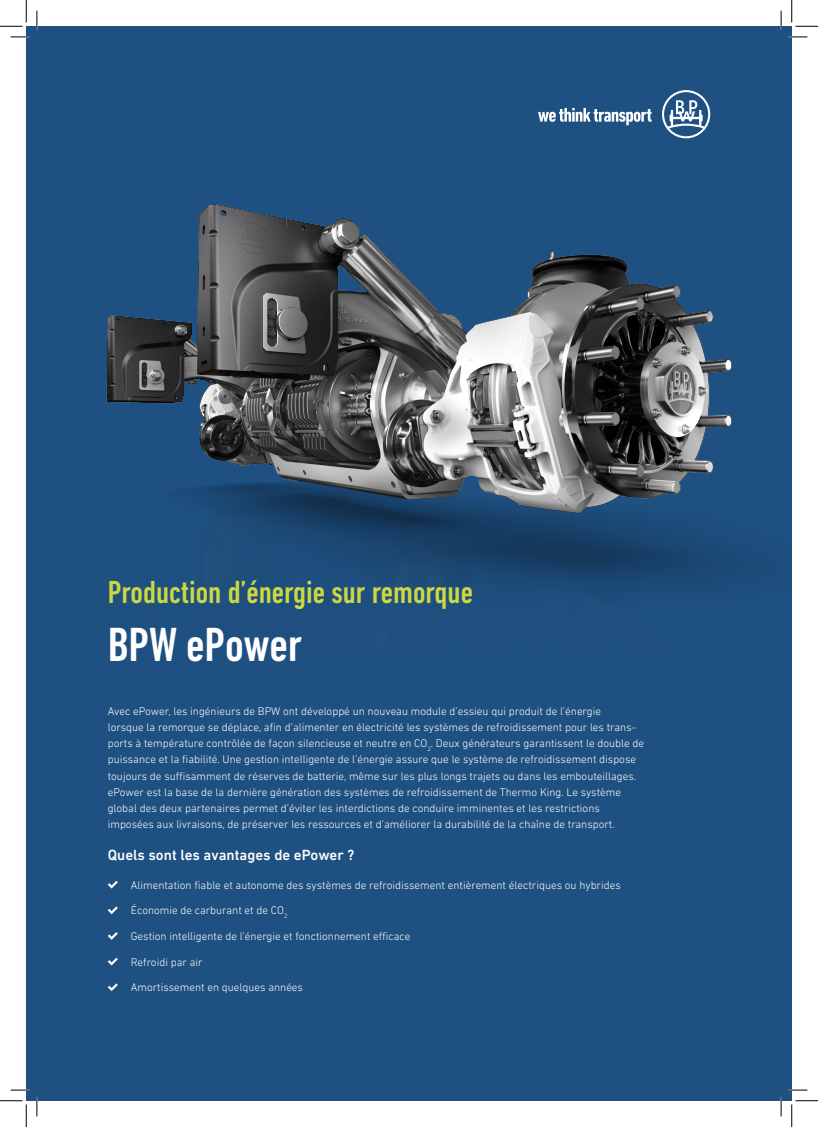
<style>
.page{position:relative;width:818px;height:1127px;background:#fff}
.page>*{position:absolute;margin:0;border:0;box-sizing:border-box;transform-origin:0 0}
.t1{font:500 condensed 48.75px "DIN Next LT Pro";color:#fff}
.t2{font:500 condensed 32.5px "DIN Next LT Pro";color:#cdd742}
.t3{font:500 15px "DIN Next LT Pro";color:#fff}
.t4{font:300 11.25px/16.2px "DIN Next LT Pro";color:#fff}
</style>
<div class="page">
<div style="left:26px;top:26px;width:766px;height:1074px;background:#1e5081"></div>
<svg style="left:538px;top:108px;width:114px;height:17px"></svg>
<svg style="left:662px;top:90px;width:48px;height:48px"></svg>
<img style="left:106px;top:204px;width:630px;height:383px">
<svg style="left:108px;top:881px;width:10px;height:7px"></svg>
<svg style="left:108px;top:906px;width:10px;height:7px"></svg>
<svg style="left:108px;top:932px;width:10px;height:7px"></svg>
<svg style="left:108px;top:957px;width:10px;height:8px"></svg>
<svg style="left:108px;top:983px;width:10px;height:7px"></svg>
<svg style="left:11px;top:36px;width:18px;height:2px"></svg>
<svg style="left:788px;top:36px;width:19px;height:2px"></svg>
<svg style="left:11px;top:1089px;width:18px;height:1px"></svg>
<svg style="left:788px;top:1089px;width:19px;height:1px"></svg>
<svg style="left:36px;top:11px;width:2px;height:18px"></svg>
<svg style="left:36px;top:1097px;width:2px;height:18px"></svg>
<svg style="left:780px;top:11px;width:2px;height:18px"></svg>
<svg style="left:780px;top:1097px;width:2px;height:18px"></svg>
<svg style="left:0;top:0;width:27px;height:27px"></svg>
<svg style="left:0;top:1100px;width:27px;height:26px"></svg>
<svg style="left:791px;top:0;width:27px;height:27px"></svg>
<svg style="left:791px;top:1100px;width:27px;height:26px"></svg>
<h2 class="t2" style="left:108px;top:573px;width:367px">Production d’énergie sur remorque</h2>
<h1 class="t1" style="left:108px;top:617px;width:196px">BPW ePower</h1>
<p class="t4" style="left:108px;top:702px;width:538px">Avec ePower, les ingénieurs de BPW ont développé un nouveau module d’essieu qui produit de l’énergie<br>lorsque la remorque se déplace, afin d’alimenter en électricité les systèmes de refroidissement pour les trans&shy;ports à température contrôlée de façon silencieuse et neutre en CO<sub>2</sub>. Deux générateurs garantissent le double de puissance et la fiabilité. Une gestion intelligente de l’énergie assure que le système de refroidissement dispose toujours de suffisamment de réserves de batterie, même sur les plus longs trajets ou dans les embouteillages. ePower est la base de la dernière génération des systèmes de refroidissement de Thermo King. Le système global des deux partenaires permet d’éviter les interdictions de conduire imminentes et les restrictions imposées aux livraisons, de préserver les ressources et d’améliorer la durabilité de la chaîne de transport.</p>
<h3 class="t3" style="left:108px;top:846px;width:248px">Quels sont les avantages de ePower ?</h3>
<p class="t4" style="left:131px;top:876px;width:491px">Alimentation fiable et autonome des systèmes de refroidissement entièrement électriques ou hybrides</p>
<p class="t4" style="left:131px;top:901px;width:158px">Économie de carburant et de CO<sub>2</sub></p>
<p class="t4" style="left:131px;top:927px;width:281px">Gestion intelligente de l’énergie et fonctionnement efficace</p>
<p class="t4" style="left:131px;top:953px;width:73px">Refroidi par air</p>
<p class="t4" style="left:131px;top:978px;width:174px">Amortissement en quelques années</p>
</div>
